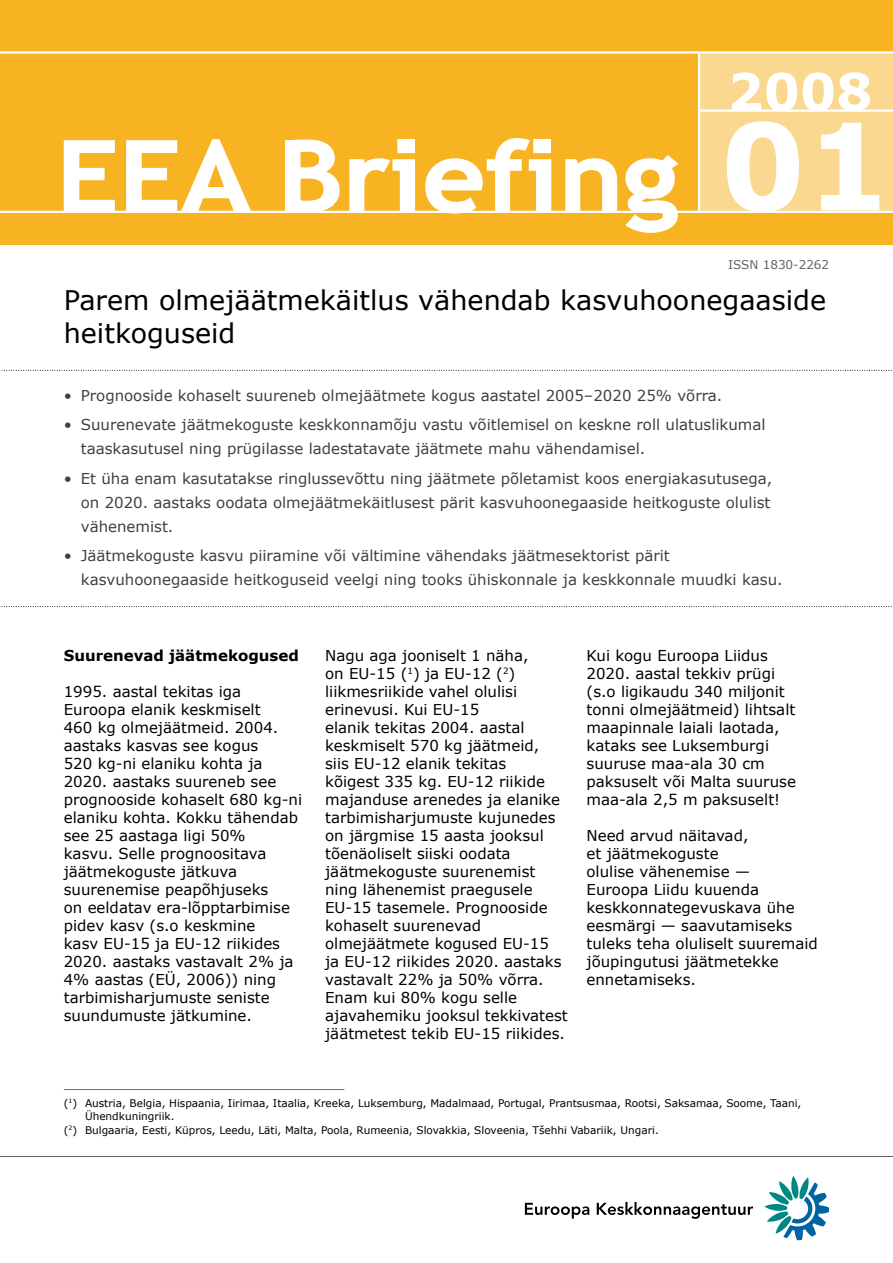
<style>
.page{position:relative;width:893px;height:1263px;background:#fff}
.page>*{position:absolute;margin:0;border:0;box-sizing:border-box;transform-origin:0 0}
.t1{font:700 120px "Verdana";color:#fff}
.t2{font:700 51px "Verdana";color:#fff}
.t3{font:27px/33px "Verdana";color:#000}
.t4{font:15px/18px "Verdana";color:#000}
.t5{font:15px/29.2px "Verdana";color:#404040}
.t6{font:700 15px "Verdana";color:#000}
.t7{font:12px "Verdana";color:#646567}
.t8{font:10.5px "Verdana";color:#000}
</style>
<div class="page">
<div style="left:0;top:0;width:893px;height:244px;background:#f8b323"></div>
<div style="left:699px;top:52px;width:194px;height:159px;background:#fbd890"></div>
<hr style="left:0;top:211px;width:893px;height:2px;background:#fff">
<hr style="left:698px;top:53px;width:2px;height:159px;background:#fff">
<hr style="left:699px;top:109px;width:194px;height:3px;background:#fff">
<hr style="left:0;top:51px;width:893px;height:3px;background:#fff">
<svg style="left:63px;top:140px;width:53px;height:71px"></svg>
<svg style="left:125px;top:139px;width:128px;height:72px"></svg>
<svg style="left:284px;top:139px;width:56px;height:72px"></svg>
<svg style="left:349px;top:158px;width:67px;height:53px"></svg>
<svg style="left:424px;top:138px;width:128px;height:76px"></svg>
<svg style="left:564px;top:158px;width:54px;height:53px"></svg>
<svg style="left:624px;top:155px;width:56px;height:78px"></svg>
<div style="left:398px;top:140px;width:16px;height:12px;background:#fff"></div>
<div style="left:397px;top:139px;width:18px;height:14px;border:2px solid #fff"></div>
<div style="left:534px;top:140px;width:16px;height:12px;background:#fff"></div>
<div style="left:533px;top:139px;width:18px;height:14px;border:2px solid #fff"></div>
<hr style="left:0;top:1156px;width:893px;height:1px;background:#646567">
<svg style="left:1px;top:370px;width:891px;height:1px"></svg>
<svg style="left:1px;top:606px;width:891px;height:1px"></svg>
<svg style="left:764px;top:1176px;width:65px;height:64px"></svg>
<svg style="left:525px;top:1203px;width:64px;height:16px"></svg>
<svg style="left:597px;top:1202px;width:156px;height:17px"></svg>
<hr style="left:64px;top:1089px;width:280px;height:1px;background:#707173">
<h2 class="t2" style="left:727px;top:59px;width:147px">2008</h2>
<h1 class="t1" style="left:720px;top:90px;width:172px">01</h1>
<p class="t7" style="left:728px;top:257px;width:103px">ISSN 1830-2262</p>
<h3 class="t3" style="left:64px;top:283px;width:764px">Parem olmejäätmekäitlus vähendab kasvuhoonegaaside heitkoguseid</h3>
<p class="t5" style="left:64px;top:380px;width:10px">• •</p>
<p class="t5" style="left:64px;top:463px;width:10px">•</p>
<p class="t5" style="left:64px;top:540px;width:10px">•</p>
<p class="t5" style="left:81px;top:380px;width:686px">Prognooside kohaselt suureneb olmejäätmete kogus aastatel 2005–2020 25% võrra.<br>Suurenevate jäätmekoguste keskkonnamõju vastu võitlemisel on keskne roll ulatuslikumal</p>
<p class="t5" style="left:81px;top:434px;width:693px">taaskasutusel ning prügilasse ladestatavate jäätmete mahu vähendamisel.<br>Et üha enam kasutatakse ringlussevõttu ning jäätmete põletamist koos energiakasutusega,</p>
<p class="t5" style="left:81px;top:490px;width:691px;line-height:24px">on 2020. aastaks oodata olmejäätmekäitlusest pärit kasvuhoonegaaside heitkoguste olulist vähenemist.</p>
<p class="t5" style="left:81px;top:543px;width:703px;line-height:24px">Jäätmekoguste kasvu piiramine või vältimine vähendaks jäätmesektorist pärit kasvuhoonegaaside heitkoguseid veelgi ning tooks ühiskonnale ja keskkonnale muudki kasu.</p>
<p class="t6" style="left:64px;top:646px;width:237px">Suurenevad jäätmekogused</p>
<p class="t4" style="left:64px;top:682px;width:240px">1995. aastal tekitas iga<br>Euroopa elanik keskmiselt<br>460 kg olmejäätmeid. 2004. aastaks kasvas see kogus<br>520 kg‑ni elaniku kohta ja<br>2020. aastaks suureneb see prognooside kohaselt 680 kg‑ni elaniku kohta. Kokku tähendab see 25 aastaga ligi 50%<br>kasvu. Selle prognoositava jäätmekoguste jätkuva suurenemise peapõhjuseks<br>on eeldatav era‑lõpptarbimise pidev kasv (s.o keskmine<br>kasv EU‑15 ja EU‑12 riikides<br>2020. aastaks vastavalt 2% ja<br>4% aastas (EÜ, 2006)) ning tarbimisharjumuste seniste suundumuste jätkumine.</p>
<p class="t4" style="left:325px;top:646px;width:244px">Nagu aga jooniselt 1 näha,<br>on EU‑15 (<sup>1</sup>) ja EU‑12 (<sup>2</sup>) liikmesriikide vahel olulisi erinevusi. Kui EU‑15<br>elanik tekitas 2004. aastal keskmiselt 570 kg jäätmeid,<br>siis EU‑12 elanik tekitas<br>kõigest 335 kg. EU‑12 riikide majanduse arenedes ja elanike tarbimisharjumuste kujunedes on järgmise 15 aasta jooksul tõenäoliselt siiski oodata jäätmekoguste suurenemist ning lähenemist praegusele<br>EU‑15 tasemele. Prognooside kohaselt suurenevad olmejäätmete kogused EU‑15<br>ja EU‑12 riikides 2020. aastaks vastavalt 22% ja 50% võrra.<br>Enam kui 80% kogu selle ajavahemiku jooksul tekkivatest jäätmetest tekib EU‑15 riikides.</p>
<p class="t4" style="left:586px;top:646px;width:211px">Kui kogu Euroopa Liidus<br>2020. aastal tekkiv prügi (s.o ligikaudu 340 miljonit tonni olmejäätmeid) lihtsalt maapinnale laiali laotada, kataks see Luksemburgi suuruse maa‑ala 30 cm paksuselt või Malta suuruse maa‑ala 2,5 m paksuselt!</p>
<p class="t4" style="left:586px;top:826px;width:233px">Need arvud näitavad,<br>et jäätmekoguste<br>olulise vähenemise —<br>Euroopa Liidu kuuenda keskkonnategevuskava ühe eesmärgi — saavutamiseks tuleks teha oluliselt suuremaid jõupingutusi jäätmetekke ennetamiseks.</p>
<p class="t8" style="left:64px;top:1096px;width:739px">(<sup>1</sup>) Austria, Belgia, Hispaania, Iirimaa, Itaalia, Kreeka, Luksemburg, Madalmaad, Portugal, Prantsusmaa, Rootsi, Saksamaa, Soome, Taani,</p>
<p class="t8" style="left:85px;top:1110px;width:91px">Ühendkuningriik.</p>
<p class="t8" style="left:64px;top:1123px;width:597px">(<sup>2</sup>) Bulgaaria, Eesti, Küpros, Leedu, Läti, Malta, Poola, Rumeenia, Slovakkia, Sloveenia, Tšehhi Vabariik, Ungari.</p>
</div>
